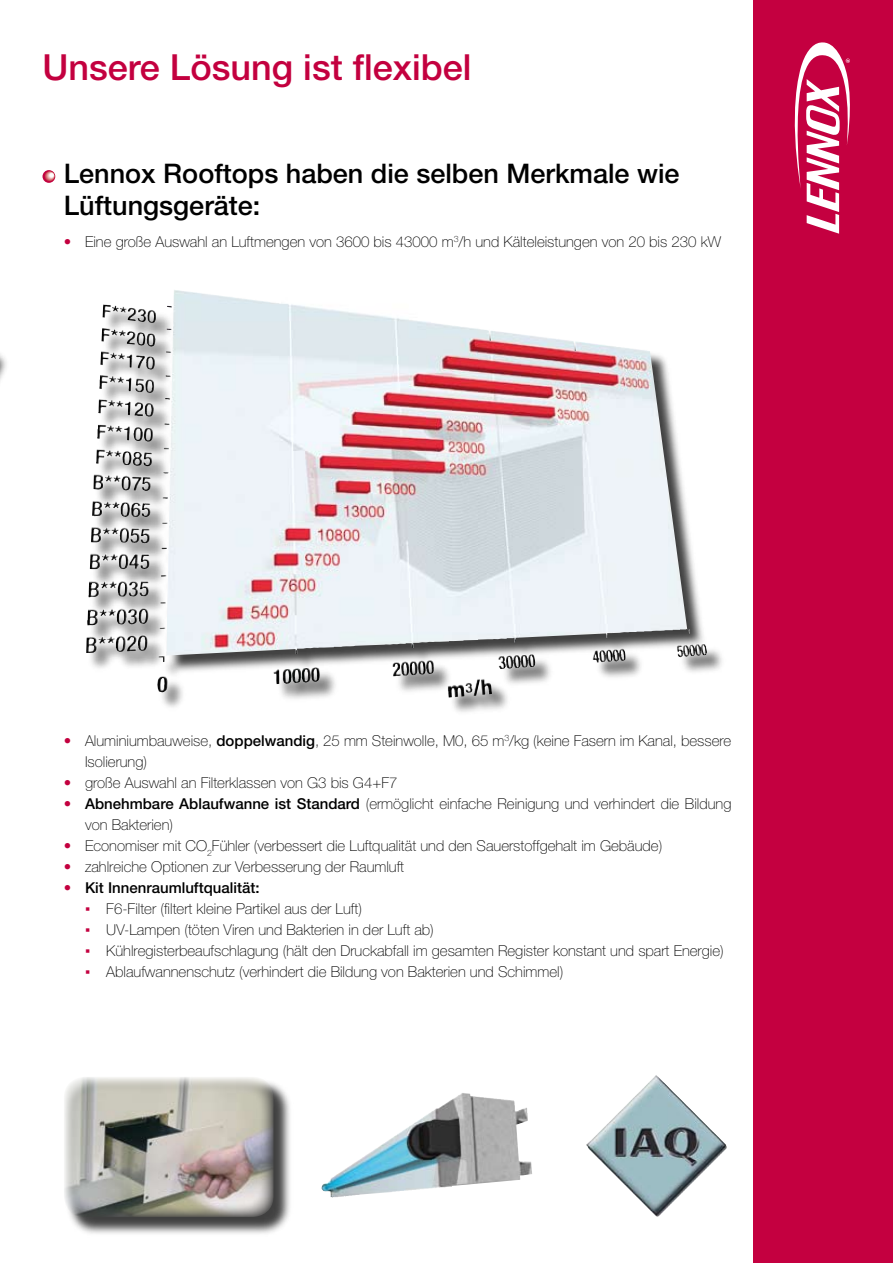
<style>
.page{position:relative;width:893px;height:1263px;background:#fff}
.page>*{position:absolute;margin:0;border:0;box-sizing:border-box;transform-origin:0 0}
.t1{font:500 36px "Helvetica Neue";color:#c3003f}
.t2{font:500 27px/32.4px "Helvetica Neue";color:#000}
.t3{font:100 15px/21px "Helvetica Neue";color:#000}
.t4{font:500 15px "Helvetica Neue";color:#000}
.t5{font:100 15px/21px "Helvetica Neue";color:#c3003f}
.t6{font:500 15px "Helvetica Neue";color:#c3003f}
.s1{font-weight:500}
.s2{font-family:"Arial";font-weight:400;color:#c40040}
</style>
<div class="page">
<div style="left:753px;top:0;width:140px;height:1263px;background:#c40040"></div>
<svg style="left:794px;top:42px;width:56px;height:192px"></svg>
<svg style="left:43px;top:170px;width:12px;height:13px"></svg>
<div style="left:44px;top:171px;width:11px;height:10px;background:#c41945;border-radius:50%"></div>
<svg style="left:45px;top:172px;width:9px;height:9px"></svg>
<div style="left:46px;top:172px;width:8px;height:8px;background:#d7777a;border-radius:50%"></div>
<div style="left:47px;top:172px;width:7px;height:8px;background:#db8082;border-radius:50%"></div>
<svg style="left:48px;top:173px;width:6px;height:6px"></svg>
<div style="left:87px;top:291px;width:640px;height:426px;background:#000;opacity:.75"></div>
<img style="left:103px;top:290px;width:584px;height:365px">
<img style="left:282px;top:297px;width:148px;height:247px">
<div style="left:65px;top:1078px;width:229px;height:159px;background:#000;opacity:.75"></div>
<img style="left:64px;top:1077px;width:210px;height:140px;border-radius:21px">
<img style="left:638px;top:1076px;width:89px;height:141px">
<img style="left:321px;top:1107px;width:211px;height:90px">
<h1 class="t1" style="left:43px;top:45px;width:430px">Unsere Lösung ist flexibel</h1>
<h2 class="t2" style="left:64px;top:157px;width:617px">Lennox Rooftops haben die selben Merkmale wie<br>Lüftungsgeräte:</h2>
<p class="t3" style="left:85px;top:231px;width:637px">Eine große Auswahl an Luftmengen von 3600 bis 43000 m<sup>3</sup>/h und Kälteleistungen von 20 bis 230 kW</p>
<p class="t5" style="left:64px;top:231px;width:9px">•</p>
<p class="t5" style="left:64px;top:730px;width:9px">•</p>
<p class="t5" style="left:64px;top:772px;width:9px">•</p>
<p class="t6" style="left:64px;top:795px;width:9px">•</p>
<p class="t5" style="left:64px;top:835px;width:9px">• •</p>
<p class="t6" style="left:64px;top:879px;width:9px">•</p>
<p class="t3" style="left:85px;top:730px;width:648px">Aluminiumbauweise, <span class="s1">doppelwandig</span>, 25 mm Steinwolle, M0, 65 m<sup>3</sup>/kg (keine Fasern im Kanal, bessere Isolierung)<br>große Auswahl an Filterklassen von G3 bis G4+F7<br><span class="s1">Abnehmbare Ablaufwanne ist Standard</span> (ermöglicht einfache Reinigung und verhindert die Bildung von Bakterien)<br>Economiser mit CO<sub>2</sub>Fühler (verbessert die Luftqualität und den Sauerstoffgehalt im Gebäude)<br>zahlreiche Optionen zur Verbesserung der Raumluft</p>
<p class="t4" style="left:85px;top:879px;width:176px">Kit Innenraumluftqualität:</p>
<p class="t3" style="left:85px;top:898px;width:278px"><span class="s2">▪</span> F6-Filter (filtert kleine Partikel aus der Luft)</p>
<p class="t3" style="left:85px;top:919px;width:350px"><span class="s2">▪</span> UV-Lampen (töten Viren und Bakterien in der Luft ab)</p>
<p class="t3" style="left:85px;top:940px;width:640px"><span class="s2">▪</span> Kühlregisterbeaufschlagung (hält den Druckabfall im gesamten Register konstant und spart Energie)</p>
<p class="t3" style="left:85px;top:961px;width:480px"><span class="s2">▪</span> Ablaufwannenschutz (verhindert die Bildung von Bakterien und Schimmel)</p>
</div>
